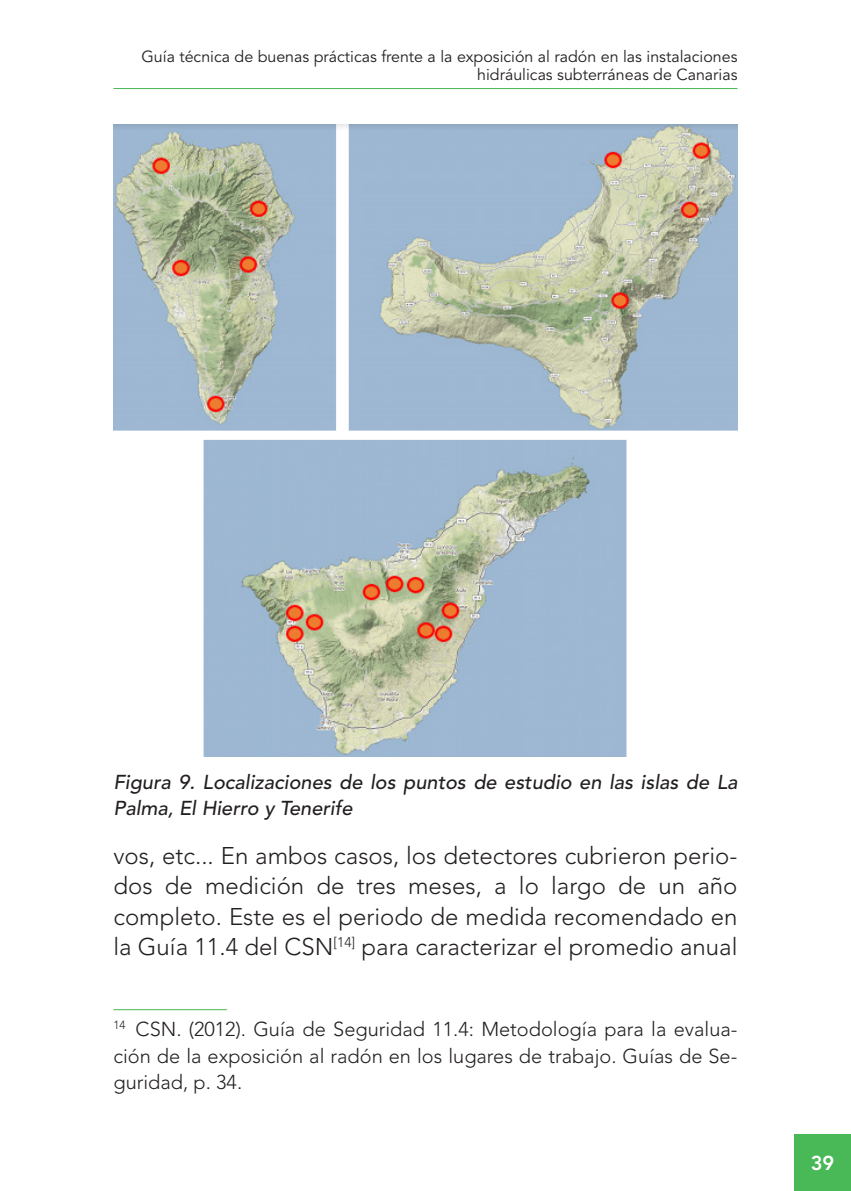
<style>
.page{position:relative;width:851px;height:1191px;background:#fff}
.page>*{position:absolute;margin:0;border:0;box-sizing:border-box;transform-origin:0 0}
.t1{font:300 24px/30.4px "Avenir LT Std";color:#231f20;text-align:justify}
.t2{font:300 20px/26.4px "Avenir LT Std";color:#231f20;text-align:justify}
.t3{font:italic 500 20px/26.4px "Avenir LT Std";color:#231f20}
.t4{font:800 20px "Avenir LT Std";color:#fff}
.t5{font:16px/18px "Avenir LT Std";color:#231f20;text-align:right}
</style>
<div class="page">
<div style="left:794px;top:1134px;width:56px;height:57px;background:#49b857"></div>
<hr style="left:113px;top:88px;width:624px;height:1px;background:#49b857">
<hr style="left:113px;top:1009px;width:114px;height:1px;background:#49b857">
<img style="left:113px;top:125px;width:624px;height:631px">
<p class="t5" style="left:141px;top:48px;width:597px">Guía técnica de buenas prácticas frente a la exposición al radón en las instalaciones hidráulicas subterráneas de Canarias</p>
<p class="t3" style="left:113px;top:769px;width:625px">Figura 9. Localizaciones de los puntos de estudio en las islas de La<br>Palma, El Hierro y Tenerife</p>
<p class="t1" style="left:113px;top:840px;width:625px">vos, etc... En ambos casos, los detectores cubrieron perio&shy;dos de medición de tres meses, a lo largo de un año completo. Este es el periodo de medida recomendado en la Guía 11.4 del CSN<sup>[14]</sup> para caracterizar el promedio anual</p>
<p class="t2" style="left:113px;top:1016px;width:625px"><sup>14</sup> CSN. (2012). Guía de Seguridad 11.4: Metodología para la evalua&shy;ción de la exposición al radón en los lugares de trabajo. Guías de Se&shy;guridad, p. 34.</p>
<p class="t4" style="left:810px;top:1151px;width:25px">39</p>
</div>
